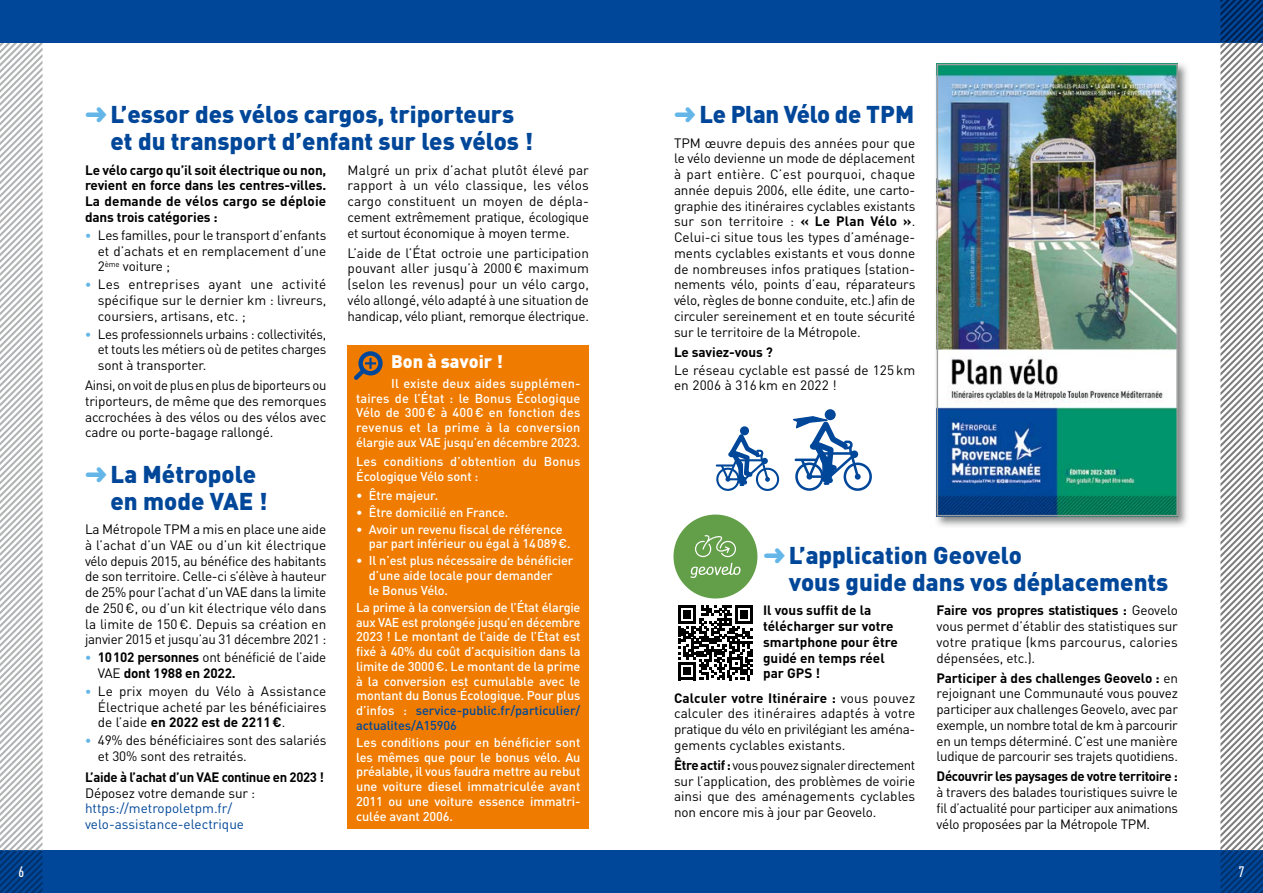
<style>
.page{position:relative;width:1263px;height:893px;background:#fff}
.page>*{position:absolute;margin:0;border:0;box-sizing:border-box;transform-origin:0 0}
.t1{font:900 24px/27px "DIN Pro";color:#004799}
.t2{font:900 18px "DIN Pro";color:#fff}
.t3{font:500 condensed 15px "DIN Pro";color:#fff}
.t4{font:13.5px/15.8px "DIN Pro";letter-spacing:-.01em;color:#000;text-align:justify}
.t5{font:700 13.5px/15.8px "DIN Pro";letter-spacing:-.01em;color:#000}
.t6{font:13.5px/15.8px "DIN Pro";letter-spacing:.01em;color:#000}
.t7{font:13.5px/15.8px "DIN Pro";color:#004799}
.t8{font:500 12.75px/14.7px "DIN Pro";letter-spacing:-.01em;color:#fff;text-align:justify}
.t9{font:500 12.75px/14.9px "DIN Pro";letter-spacing:.01em;color:#fff}
.s1{font-weight:700;font-size:12.75px;color:#63b6e7}
.s2{color:#004799}
.s3{font-size:12.75px;color:#63b6e7}
.s4{font-weight:400}
.s5{font-weight:700}
</style>
<div class="page">
<div style="left:348px;top:345px;width:241px;height:484px;background:#ef7c00"></div>
<svg style="left:354px;top:351px;width:29px;height:29px"></svg>
<img style="left:936px;top:63px;width:251px;height:464px">
<img style="left:939px;top:67px;width:236px;height:446px">
<div style="left:936px;top:64px;width:242px;height:452px;border:2px solid #9c9d9d"></div>
<div style="left:673px;top:515px;width:84px;height:83px;background:#639e48;border-radius:50%"></div>
<svg style="left:695px;top:535px;width:41px;height:22px"></svg>
<svg style="left:690px;top:563px;width:50px;height:15px"></svg>
<div style="left:795px;top:462px;width:28px;height:29px;border:3px solid #004799;border-radius:50%"></div>
<div style="left:843px;top:463px;width:29px;height:28px;border:3px solid #004799;border-radius:50%"></div>
<div style="left:825px;top:409px;width:11px;height:11px;background:#004799;border-radius:50%"></div>
<svg style="left:793px;top:412px;width:68px;height:75px"></svg>
<div style="left:716px;top:468px;width:23px;height:23px;border:2px solid #004799;border-radius:50%"></div>
<div style="left:756px;top:468px;width:23px;height:23px;border:2px solid #004799;border-radius:50%"></div>
<hr style="left:717px;top:464px;width:16px;height:3px;background:#004799">
<svg style="left:719px;top:433px;width:51px;height:55px"></svg>
<div style="left:740px;top:426px;width:9px;height:9px;background:#004799;border-radius:50%"></div>
<svg style="left:678px;top:605px;width:75px;height:75px"></svg>
<div style="left:631px;top:0;width:632px;height:43px;background:#004799"></div>
<div style="left:631px;top:850px;width:632px;height:43px;background:#004799"></div>
<div style="left:0;top:850px;width:631px;height:43px;background:#004799"></div>
<svg style="left:0;top:43px;width:43px;height:850px"></svg>
<div style="left:0;top:0;width:631px;height:43px;background:#004799"></div>
<svg style="left:1220px;top:0;width:43px;height:893px"></svg>
<h1 class="t1" style="left:111px;top:98px;width:424px">L’essor des vélos cargos, triporteurs et du transport d’enfant sur les vélos !</h1>
<p class="t5" style="left:85px;top:160px;width:243px;text-align:justify">Le vélo cargo qu’il soit électrique ou non, revient en force dans les centres-villes.<br>La demande de vélos cargo se déploie dans trois catégories :</p>
<p class="t4" style="left:98px;top:226px;width:230px;text-indent:-13px"><span class="s1">•</span> Les familles, pour le transport d’enfants et d’achats et en remplacement d’une 2<sup>ème</sup> voiture ;</p>
<p class="t4" style="left:98px;top:275px;width:230px;text-indent:-13px"><span class="s1">•</span> Les entreprises ayant une activité spécifique sur le dernier km : livreurs, coursiers, artisans, etc. ;</p>
<p class="t4" style="left:98px;top:324px;width:230px;text-indent:-13px"><span class="s1">•</span> Les professionnels urbains : collectivités, et touts les métiers où de petites charges sont à transporter.</p>
<p class="t4" style="left:85px;top:376px;width:243px">Ainsi, on voit de plus en plus de biporteurs ou triporteurs, de même que des remorques accrochées à des vélos ou des vélos avec cadre ou porte-bagage rallongé.</p>
<p class="t4" style="left:348px;top:161px;width:243px">Malgré un prix d’achat plutôt élevé par rapport à un vélo classique, les vélos cargo constituent un moyen de dépla&shy;cement extrêmement pratique, écologique et surtout économique à moyen terme.</p>
<p class="t4" style="left:348px;top:244px;width:243px">L’aide de l’État octroie une participation pouvant aller jusqu’à 2000 € maximum (selon les revenus) pour un vélo cargo, vélo allongé, vélo adapté à une situation de handicap, vélo pliant, remorque électrique.</p>
<h2 class="t2" style="left:391px;top:346px;width:113px">Bon à savoir !</h2>
<p class="t8" style="left:356px;top:375px;width:226px;text-indent:35px">Il existe deux aides supplémen&shy;taires de l’État : le Bonus Écologique Vélo de 300 € à 400 € en fonction des revenus et la prime à la conversion élargie aux VAE jusqu’en décembre 2023.</p>
<p class="t9" style="left:356px;top:453px;width:226px">Les conditions d’obtention du Bonus<br>Écologique Vélo sont :</p>
<p class="t8" style="left:356px;top:486px;width:84px">• Être majeur.</p>
<p class="t8" style="left:356px;top:503px;width:154px">• Être domicilié en France.</p>
<p class="t8" style="left:369px;top:520px;width:203px;text-indent:-13px">• Avoir un revenu fiscal de référence par part inférieur ou égal à 14 089 €.</p>
<p class="t8" style="left:369px;top:552px;width:206px;text-align:left;text-indent:-13px">• Il n’est plus nécessaire de bénéficier d’une aide locale pour demander<br>le Bonus Vélo.</p>
<p class="t8" style="left:356px;top:598px;width:226px">La prime à la conversion de l’État élargie aux VAE est prolongée jusqu’en décembre 2023 ! Le montant de l’aide de l’État est fixé à 40% du coût d’acquisition dans la limite de 3000 €. Le montant de la prime à la conversion est cumulable avec le montant du Bonus Écologique. Pour plus d’infos : <span class="s2">service-public.fr/particulier/ actualites/A15906</span></p>
<p class="t8" style="left:356px;top:733px;width:226px">Les conditions pour en bénéficier sont les mêmes que pour le bonus vélo. Au préalable, il vous faudra mettre au rebut une voiture diesel immatriculée avant 2011 ou une voiture essence immatri&shy;culée avant 2006.</p>
<h1 class="t1" style="left:111px;top:458px;width:159px">La Métropole en mode VAE !</h1>
<p class="t4" style="left:85px;top:520px;width:243px">La Métropole TPM a mis en place une aide à l’achat d’un VAE ou d’un kit électrique vélo depuis 2015, au bénéfice des habitants de son territoire. Celle-ci s’élève à hauteur de 25% pour l’achat d’un VAE dans la limite de 250 €, ou d’un kit électrique vélo dans la limite de 150 €. Depuis sa création en janvier 2015 et jusqu’au 31 décembre 2021 :</p>
<p class="t5" style="left:98px;top:648px;width:230px;text-indent:-13px"><span class="s3">•</span> 10 102 personnes <span class="s4">ont bénéficié de l’aide<br>VAE</span> dont 1988 en 2022.</p>
<p class="t4" style="left:98px;top:682px;width:230px;text-indent:-13px"><span class="s1">•</span> Le prix moyen du Vélo à Assistance Électrique acheté par les bénéficiaires de l’aide <span class="s5">en 2022 est de 2211 €</span>.</p>
<p class="t4" style="left:98px;top:731px;width:230px;text-indent:-13px"><span class="s1">•</span> 49% des bénéficiaires sont des salariés et 30% sont des retraités.</p>
<p class="t5" style="left:85px;top:767px;width:240px">L’aide à l’achat d’un VAE continue en 2023 !</p>
<p class="t4" style="left:85px;top:784px;width:172px">Déposez votre demande sur :</p>
<p class="t7" style="left:85px;top:799px;width:161px">https://metropoletpm.fr/ velo-assistance-electrique</p>
<h1 class="t1" style="left:699px;top:98px;width:216px">Le Plan Vélo de TPM</h1>
<p class="t4" style="left:674px;top:134px;width:243px">TPM œuvre depuis des années pour que le vélo devienne un mode de déplacement à part entière. C’est pourquoi, chaque année depuis 2006, elle édite, une carto&shy;graphie des itinéraires cyclables existants sur son territoire : <span class="s5">« Le Plan Vélo »</span>.<br>Celui-ci situe tous les types d’aménage&shy;ments cyclables existants et vous donne de nombreuses infos pratiques (station&shy;nements vélo, points d’eau, réparateurs vélo, règles de bonne conduite, etc.) afin de circuler sereinement et en toute sécurité sur le territoire de la Métropole.</p>
<p class="t5" style="left:674px;top:342px;width:100px">Le saviez-vous ?</p>
<p class="t6" style="left:674px;top:360px;width:243px">Le réseau cyclable est passé de 125 km en 2006 à 316 km en 2022 !</p>
<h1 class="t1" style="left:789px;top:539px;width:381px">L’application Geovelo<br>vous guide dans vos déplacements</h1>
<p class="t5" style="left:763px;top:601px;width:136px">Il vous suffit de la télécharger sur votre smartphone pour être guidé en temps réel par GPS !</p>
<p class="t4" style="left:674px;top:688px;width:243px"><span class="s5">Calculer votre Itinéraire :</span> vous pouvez calculer des itinéraires adaptés à votre pratique du vélo en privilégiant les aména&shy;gements cyclables existants.</p>
<p class="t4" style="left:674px;top:756px;width:243px"><span class="s5">Être actif :</span> vous pouvez signaler directement sur l’application, des problèmes de voirie ainsi que des aménagements cyclables non encore mis à jour par Geovelo.</p>
<p class="t4" style="left:936px;top:601px;width:243px"><span class="s5">Faire vos propres statistiques :</span> Geovelo vous permet d’établir des statistiques sur votre pratique (kms parcourus, calories dépensées, etc.).</p>
<p class="t4" style="left:936px;top:668px;width:243px"><span class="s5">Participer à des challenges Geovelo :</span> en rejoignant une Communauté vous pouvez participer aux challenges Geovelo, avec par exemple, un nombre total de km à parcourir en un temps déterminé. C’est une manière ludique de parcourir ses trajets quotidiens.</p>
<p class="t5" style="left:936px;top:767px;width:243px">Découvrir les paysages de votre territoire :</p>
<p class="t4" style="left:936px;top:783px;width:243px">à travers des balades touristiques suivre le fil d’actualité pour participer aux animations vélo proposées par la Métropole TPM.</p>
<p class="t3" style="left:18px;top:861px;width:7px">6</p>
<p class="t3" style="left:1239px;top:861px;width:7px">7</p>
</div>
